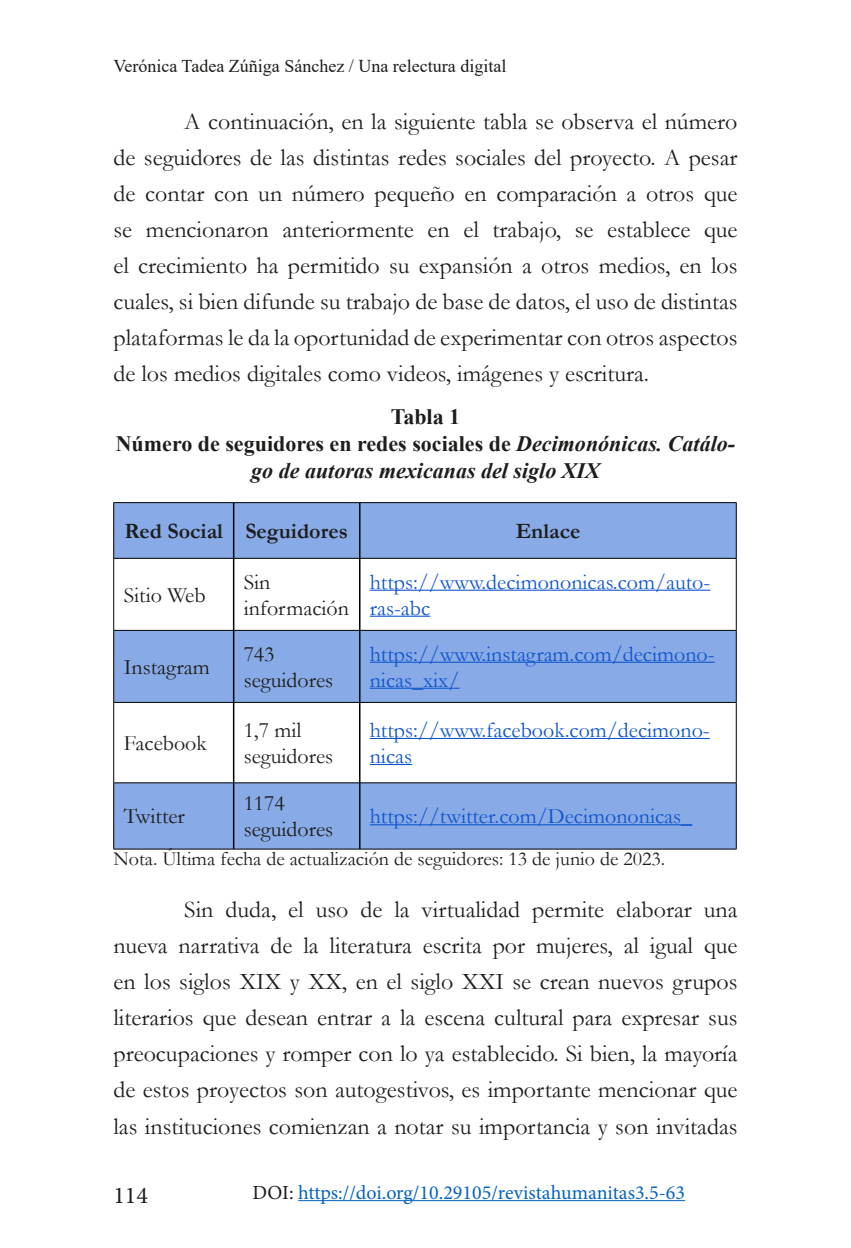
<style>
.page{position:relative;width:851px;height:1248px;background:#fff}
.page>*{position:absolute;margin:0;border:0;box-sizing:border-box;transform-origin:0 0}
.Hum_Texto_2{font:24px/36px "Garamond";color:#1d1d1b;text-align:justify}
.t1{font:24px "Minion Pro";color:#1d1d1b}
.Normal_wrd_7{font:22px/26px "Garamond";color:#15c}
.Hum_titulo_cuadro{font:italic 700 22px/27px "Times New Roman";color:#1d1d1b;text-align:center}
.Normal_wrd_7-2{font:22px/26px "Garamond";color:#1d1d1b}
.Normal_wrd_7-3{font:700 22px "Garamond";color:#1d1d1b}
.Normal_wrd_7-4{font:20px "Garamond";color:#1d1d1b}
.t2{font:20px "Minion Pro";color:#0563c1}
.t3{font:18px "Times New Roman";color:#1d1d1b}
.s1{font-style:normal}
.s2{color:#1d1d1b}
</style>
<div class="page">
<hr style="left:298px;top:1199px;width:387px;height:1px;background:#0563c1">
<svg style="left:114px;top:502px;width:621px;height:347px;fill:#88aae6"></svg>
<hr style="left:233px;top:503px;width:1px;height:55px;background:#000">
<hr style="left:359px;top:503px;width:1px;height:55px;background:#000">
<hr style="left:233px;top:558px;width:1px;height:72px;background:#000">
<hr style="left:359px;top:558px;width:1px;height:72px;background:#000">
<hr style="left:233px;top:630px;width:1px;height:72px;background:#000">
<hr style="left:359px;top:630px;width:1px;height:72px;background:#000">
<hr style="left:233px;top:702px;width:1px;height:80px;background:#000">
<hr style="left:359px;top:702px;width:1px;height:80px;background:#000">
<hr style="left:233px;top:783px;width:1px;height:65px;background:#000">
<hr style="left:359px;top:783px;width:1px;height:65px;background:#000">
<hr style="left:113px;top:502px;width:120px;height:1px;background:#000">
<hr style="left:113px;top:503px;width:1px;height:55px;background:#000">
<hr style="left:234px;top:502px;width:126px;height:1px;background:#000">
<hr style="left:360px;top:502px;width:376px;height:1px;background:#000">
<hr style="left:735px;top:503px;width:1px;height:55px;background:#000">
<hr style="left:113px;top:558px;width:120px;height:1px;background:#000">
<hr style="left:113px;top:558px;width:1px;height:72px;background:#000">
<hr style="left:234px;top:558px;width:126px;height:1px;background:#000">
<hr style="left:360px;top:558px;width:376px;height:1px;background:#000">
<hr style="left:735px;top:558px;width:1px;height:72px;background:#000">
<hr style="left:113px;top:630px;width:120px;height:1px;background:#000">
<hr style="left:113px;top:630px;width:1px;height:72px;background:#000">
<hr style="left:234px;top:630px;width:126px;height:1px;background:#000">
<hr style="left:360px;top:630px;width:376px;height:1px;background:#000">
<hr style="left:735px;top:630px;width:1px;height:72px;background:#000">
<hr style="left:113px;top:702px;width:120px;height:1px;background:#000">
<hr style="left:113px;top:702px;width:1px;height:80px;background:#000">
<hr style="left:234px;top:702px;width:126px;height:1px;background:#000">
<hr style="left:360px;top:702px;width:376px;height:1px;background:#000">
<hr style="left:735px;top:702px;width:1px;height:80px;background:#000">
<hr style="left:113px;top:782px;width:120px;height:1px;background:#000">
<hr style="left:113px;top:783px;width:1px;height:65px;background:#000">
<hr style="left:234px;top:782px;width:126px;height:1px;background:#000">
<hr style="left:360px;top:782px;width:376px;height:1px;background:#000">
<hr style="left:735px;top:783px;width:1px;height:65px;background:#000">
<hr style="left:113px;top:848px;width:120px;height:1px;background:#000">
<hr style="left:234px;top:848px;width:126px;height:1px;background:#000">
<hr style="left:360px;top:848px;width:376px;height:1px;background:#000">
<hr style="left:370px;top:589px;width:340px;height:1px;background:#15c">
<hr style="left:370px;top:615px;width:60px;height:1px;background:#15c">
<hr style="left:370px;top:661px;width:344px;height:1px;background:#15c">
<hr style="left:370px;top:687px;width:89px;height:1px;background:#15c">
<hr style="left:370px;top:737px;width:339px;height:2px;background:#15c">
<hr style="left:370px;top:763px;width:42px;height:2px;background:#15c">
<hr style="left:370px;top:824px;width:322px;height:1px;background:#15c">
<p class="t3" style="left:113px;top:53px;width:394px">Verónica Tadea Zúñiga Sánchez / Una relectura digital</p>
<p class="Hum_Texto_2" style="left:113px;top:103px;width:625px;text-indent:71px">A continuación, en la siguiente tabla se observa el número de seguidores de las distintas redes sociales del proyecto. A pesar de contar con un número pequeño en comparación a otros que se mencionaron anteriormente en el trabajo, se establece que el crecimiento ha permitido su expansión a otros medios, en los cuales, si bien difunde su trabajo de base de datos, el uso de distintas plataformas le da la oportunidad de experimentar con otros aspectos de los medios digitales como videos, imágenes y escritura.</p>
<p class="Hum_titulo_cuadro" style="left:116px;top:403px;width:621px"><span class="s1">Tabla 1<br>Número de seguidores en redes sociales de</span> Decimonónicas. Catálo&shy;go de autoras mexicanas del siglo XIX</p>
<p class="Normal_wrd_7-3" style="left:124px;top:515px;width:100px">Red Social</p>
<p class="Normal_wrd_7-3" style="left:245px;top:515px;width:104px">Seguidores</p>
<p class="Normal_wrd_7-3" style="left:515px;top:515px;width:66px">Enlace</p>
<p class="Normal_wrd_7-2" style="left:124px;top:581px;width:83px">Sitio Web</p>
<p class="Normal_wrd_7-2" style="left:124px;top:653px;width:88px">Instagram</p>
<p class="Normal_wrd_7-2" style="left:124px;top:729px;width:85px">Facebook</p>
<p class="Normal_wrd_7-2" style="left:244px;top:568px;width:107px">Sin información</p>
<p class="Normal_wrd_7" style="left:370px;top:568px;width:342px">https://www.decimononicas.com/auto&shy;ras-abc</p>
<p class="Normal_wrd_7-2" style="left:244px;top:640px;width:91px">743 seguidores</p>
<p class="Normal_wrd_7" style="left:370px;top:640px;width:346px">https://www.instagram.com/decimono&shy;nicas_xix/</p>
<p class="Normal_wrd_7-2" style="left:244px;top:716px;width:91px">1,7 mil seguidores</p>
<p class="Normal_wrd_7" style="left:370px;top:716px;width:341px">https://www.facebook.com/decimono&shy;nicas</p>
<p class="Normal_wrd_7-2" style="left:244px;top:789px;width:91px">1174 seguidores</p>
<p class="Normal_wrd_7" style="left:370px;top:802px;width:324px">https://twitter.com/Decimononicas_</p>
<p class="Normal_wrd_7-4" style="left:113px;top:845px;width:553px">Nota. Última fecha de actualización de seguidores: 13 de junio de 2023.</p>
<p class="Hum_Texto_2" style="left:113px;top:891px;width:625px;text-indent:71px">Sin duda, el uso de la virtualidad permite elaborar una nueva narrativa de la literatura escrita por mujeres, al igual que en los siglos XIX y XX, en el siglo XXI se crean nuevos grupos literarios que desean entrar a la escena cultural para expresar sus preocupaciones y romper con lo ya establecido. Si bien, la mayoría de estos proyectos son autogestivos, es importante mencionar que las instituciones comienzan a notar su importancia y son invitadas</p>
<p class="Normal_wrd_7-2" style="left:124px;top:802px;width:63px">Twitter</p>
<p class="t1" style="left:113px;top:1178px;width:36px">114</p>
<p class="t2" style="left:252px;top:1178px;width:434px"><span class="s2">DOI:</span> https://doi.org/10.29105/revistahumanitas3.5-63</p>
</div>
